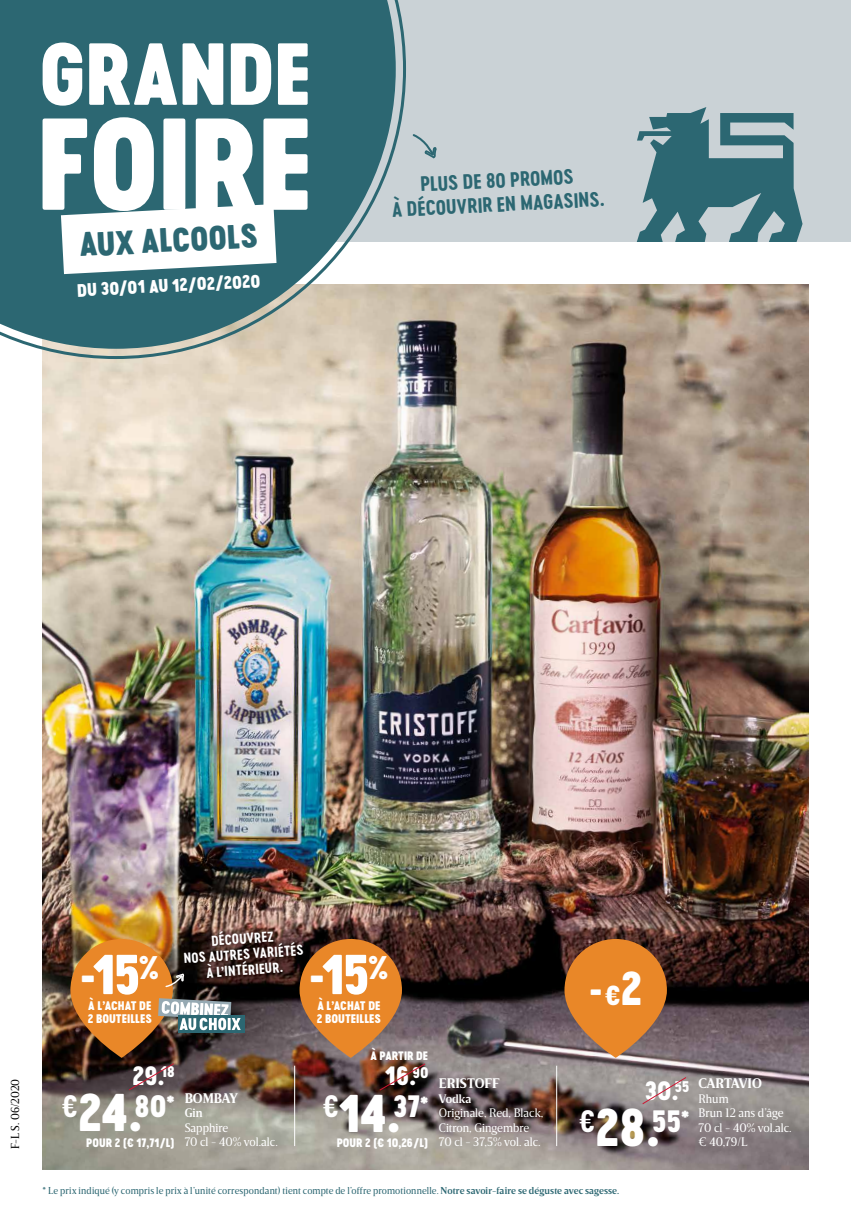
<style>
.page{position:relative;width:851px;height:1212px;background:#fff}
.page>*{position:absolute;margin:0;border:0;box-sizing:border-box;transform-origin:0 0}
.t1{font:52.35px "Cervo Neue Black Neue";color:#fff;scale:.8 1}
.t2{font:49.5px "Cervo Neue Black Neue";color:#fff}
.t3{font:44.25px "Cervo Neue Black Neue";color:#fff;scale:.8 1}
.t4{font:31.65px "Cervo Neue Black Neue";color:#2c6772}
.t5{font:30.6px "Cervo Neue Black Neue";color:#fff}
.t6{font:24.75px "Cervo Neue Black Neue";color:#fff}
.t7{font:19.5px/24px "Cervo Neue Bold Neue";color:#2c6772;text-align:center}
.t8{font:16.95px "Cervo Neue Black Neue";color:#fff}
.t9{font:13.5px/15.8px "Cervo Neue Bold Neue";color:#fff;text-align:center}
.t10{font:700 13.5px "Breve Title";letter-spacing:-.005em;color:#fff}
.t11{font:12px/14.4px "Breve Title";color:#fff}
.t12{font:600 12px "Breve Title";color:#fff}
.t13{font:11.7px/12.8px "Cervo Neue Black Neue";color:#fff}
.t14{font:11.4px "Cervo Neue Black Neue";color:#fff}
.t15{font:11.25px "Breve Title";color:#000}
.t16{font:9.75px "Breve Title";letter-spacing:.005em;color:#2c6772}
.s1{font-size:25.65px}
.s2{font-weight:600}
</style>
<div class="page">
<div style="left:0;top:0;width:850px;height:243px;background:#cad2d6"></div>
<svg style="left:636px;top:107px;width:166px;height:135px"></svg>
<div style="left:0;top:242px;width:850px;height:970px;background:#fff"></div>
<img style="left:43px;top:285px;width:765px;height:884px">
<svg style="left:128px;top:1063px;width:46px;height:28px"></svg>
<svg style="left:378px;top:1063px;width:48px;height:28px"></svg>
<svg style="left:641px;top:1076px;width:45px;height:29px"></svg>
<div style="left:299px;top:939px;width:103px;height:119px;background:#e98728;border-radius:51px"></div>
<div style="left:564px;top:939px;width:102px;height:119px;background:#e98728;border-radius:51px"></div>
<hr style="left:556px;top:1066px;width:1px;height:80px;background:#fff">
<hr style="left:294px;top:1066px;width:1px;height:80px;background:#fff">
<div style="left:70px;top:939px;width:103px;height:119px;background:#e98728;border-radius:51px"></div>
<div style="left:178px;top:1015px;width:67px;height:18px;background:#2c6772"></div>
<svg style="left:158px;top:998px;width:83px;height:32px"></svg>
<svg style="left:165px;top:972px;width:20px;height:16px"></svg>
<svg style="left:0;top:0;width:406px;height:359px;background:#5b848a"></svg>
<svg style="left:412px;top:134px;width:25px;height:25px"></svg>
<svg style="left:43px;top:43px;width:264px;height:63px;background:#b6cace"></svg>
<svg style="left:43px;top:117px;width:264px;height:157px;background:#bdd0d3"></svg>
<h3 class="t4" style="left:78px;top:222px;width:180px;rotate:-3deg">AUX ALCOOLS</h3>
<h3 class="t8" style="left:76px;top:278px;width:185px;rotate:-3deg">DU 30/01 AU 12/02/2020</h3>
<h3 class="t7" style="left:390px;top:174px;width:214px;rotate:-3deg">PLUS DE 80 PROMOS<br>À DÉCOUVRIR EN MAGASINS.</h3>
<p class="t15" style="left:8px;top:1149px;width:72px;rotate:-90deg">F-L S. 06/2020</p>
<h1 class="t1" style="left:81px;top:937px;width:76px">-15</h1>
<h3 class="t5" style="left:139px;top:945px;width:22px">%</h3>
<p class="t13" style="left:88px;top:999px;width:66px">À L’ACHAT DE<br>2 BOUTEILLES</p>
<h3 class="t9" style="left:182px;top:935px;width:121px;rotate:-4deg">DÉCOUVREZ<br>NOS AUTRES VARIÉTÉS<br>À L’INTÉRIEUR.</h3>
<h1 class="t1" style="left:310px;top:937px;width:99px">-15<sup>%</sup></h1>
<p class="t13" style="left:317px;top:999px;width:66px">À L’ACHAT DE<br>2 BOUTEILLES</p>
<p class="t14" style="left:370px;top:1047px;width:59px">À PARTIR DE</p>
<h3 class="t6" style="left:133px;top:1058px;width:44px">29.<sup>18</sup></h3>
<h2 class="t2" style="left:63px;top:1077px;width:114px"><sup>€</sup>24.<sup>80</sup><sup>*</sup></h2>
<h3 class="t6" style="left:385px;top:1058px;width:45px">16.<sup>90</sup></h3>
<h2 class="t2" style="left:323px;top:1077px;width:106px"><sup>€</sup>14.<sup>37</sup><sup>*</sup></h2>
<h3 class="t10" style="left:185px;top:1090px;width:55px">BOMBAY</h3>
<p class="t12" style="left:185px;top:1106px;width:19px">Gin</p>
<p class="t11" style="left:185px;top:1120px;width:95px">Sapphire<br>70 cl - 40% vol.alc.</p>
<p class="t14" style="left:86px;top:1134px;width:90px">POUR 2 (€ 17,71/L)</p>
<p class="t14" style="left:336px;top:1134px;width:93px">POUR 2 (€ 10,26/L)</p>
<h3 class="t10" style="left:439px;top:1076px;width:63px">ERISTOFF</h3>
<p class="t12" style="left:439px;top:1091px;width:34px">Vodka</p>
<p class="t11" style="left:439px;top:1106px;width:106px">Originale, Red, Black,<br>Citron, Gingembre<br>70 cl - 37,5% vol. alc.</p>
<h3 class="t3" style="left:590px;top:956px;width:67px">-<span class="s1">€</span>2</h3>
<h3 class="t6" style="left:644px;top:1072px;width:46px">30.<sup>55</sup></h3>
<h2 class="t2" style="left:580px;top:1092px;width:111px"><sup>€</sup>28.<sup>55</sup><sup>*</sup></h2>
<h3 class="t10" style="left:698px;top:1076px;width:65px">CARTAVIO</h3>
<p class="t11" style="left:698px;top:1091px;width:95px">Rhum<br>Brun 12 ans d’âge<br>70 cl - 40% vol.alc. € 40,79/L</p>
<p class="t16" style="left:43px;top:1185px;width:578px">* Le prix indiqué (y compris le prix à l’unité correspondant) tient compte de l’offre promotionnelle. <span class="s2">Notre savoir-faire se déguste avec sagesse.</span></p>
</div>
